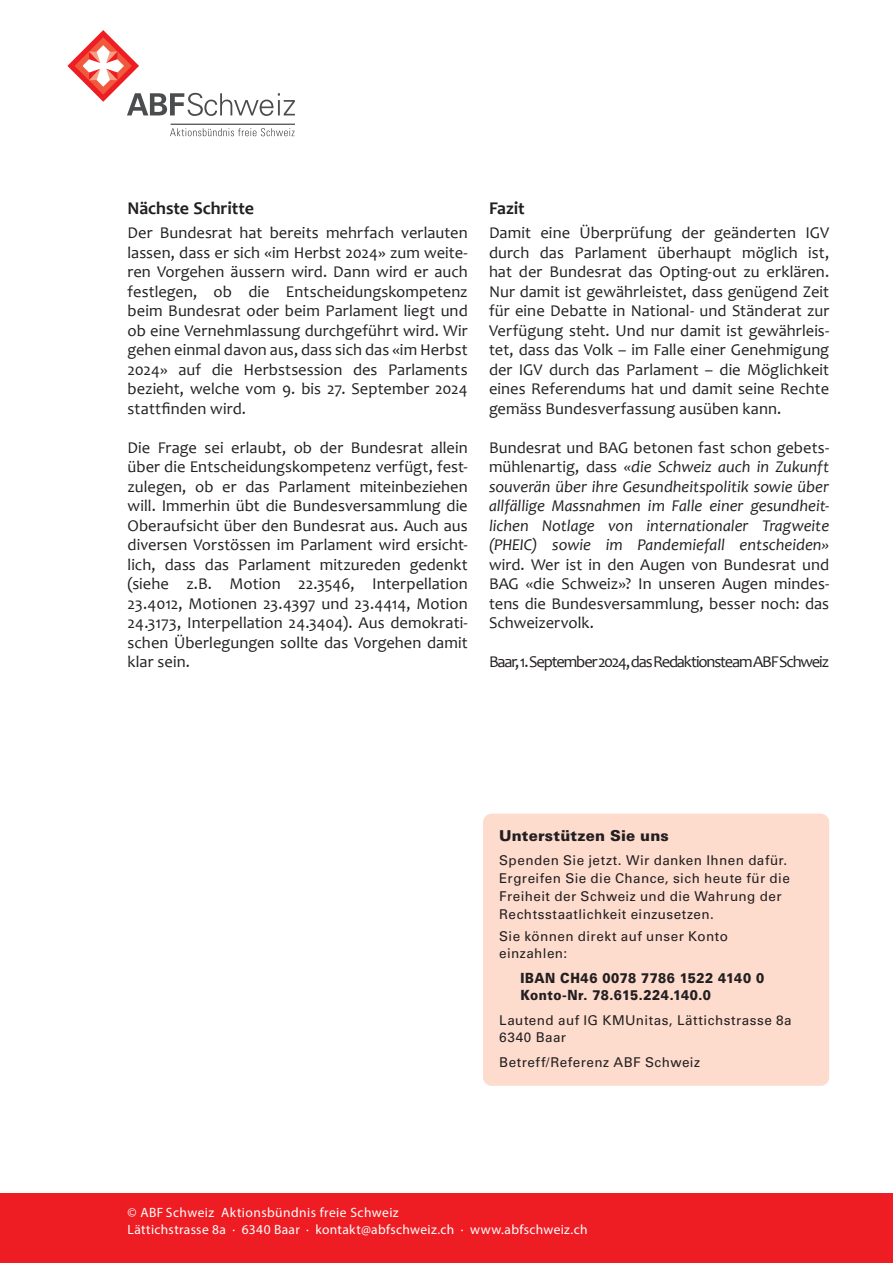
<style>
.page{position:relative;width:893px;height:1263px;background:#fff}
.page>*{position:absolute;margin:0;border:0;box-sizing:border-box;transform-origin:0 0}
.t1{font:700 18px "Candara";letter-spacing:-.005em;color:#231f20}
.t2{font:16.5px/19.5px "Candara";color:#231f20;text-align:justify}
.t3{font:italic 16.5px/19.5px "Candara";color:#231f20;text-align:justify}
.t4{font:16.5px "Candara";letter-spacing:-.065em;color:#231f20}
.t5{font:900 15px "Univers LT Std";letter-spacing:.01em;color:#231f20}
.t6{font:900 14.1px "Univers LT Std";letter-spacing:.035em;color:#231f20;scale:.87 1}
.t7{font:13.5px/18px "Univers LT Std";letter-spacing:.035em;color:#231f20}
.t8{font:13.5px "Myriad Pro";letter-spacing:.03em;color:#fff}
.s1{font-style:normal}
</style>
<div class="page">
<svg style="left:127px;top:93px;width:168px;height:23px"></svg>
<svg style="left:71px;top:34px;width:64px;height:64px"></svg>
<div style="left:68px;top:31px;width:70px;height:70px;border:5px solid #ee1d23;border-radius:50%"></div>
<svg style="left:79px;top:41px;width:49px;height:50px"></svg>
<div style="left:76px;top:38px;width:55px;height:55px;border:6px solid #f0593e;border-radius:50%"></div>
<svg style="left:106px;top:52px;width:12px;height:11px"></svg>
<svg style="left:89px;top:52px;width:11px;height:11px"></svg>
<svg style="left:106px;top:69px;width:12px;height:11px"></svg>
<svg style="left:89px;top:69px;width:11px;height:11px"></svg>
<svg style="left:170px;top:128px;width:125px;height:8px"></svg>
<hr style="left:171px;top:124px;width:123px;height:1px;background:#231f20">
<div style="left:0;top:1193px;width:893px;height:70px;background:#ee1d23"></div>
<div style="left:483px;top:814px;width:346px;height:272px;background:#fddcce;border-radius:9px"></div>
<p class="t1" style="left:128px;top:197px;width:128px">Nächste Schritte</p>
<p class="t2" style="left:128px;top:223px;width:342px">Der Bundesrat hat bereits mehrfach verlauten lassen, dass er sich «im Herbst 2024» zum weite&shy;ren Vorgehen äussern wird. Dann wird er auch festlegen, ob die Entscheidungskompetenz beim Bundesrat oder beim Parlament liegt und ob eine Vernehmlassung durchgeführt wird. Wir gehen einmal davon aus, dass sich das «im Herbst 2024» auf die Herbstsession des Parlaments bezieht, welche vom 9. bis 27. September 2024 stattfinden wird.</p>
<p class="t2" style="left:128px;top:438px;width:342px">Die Frage sei erlaubt, ob der Bundesrat allein über die Entscheidungskompetenz verfügt, fest&shy;zulegen, ob er das Parlament miteinbeziehen will. Immerhin übt die Bundesversammlung die Oberaufsicht über den Bundesrat aus. Auch aus diversen Vorstössen im Parlament wird ersicht&shy;lich, dass das Parlament mitzureden gedenkt (siehe z.B. Motion 22.3546, Interpellation 23.4012, Motionen 23.4397 und 23.4414, Motion 24.3173, Interpellation 24.3404). Aus demokrati&shy;schen Überlegungen sollte das Vorgehen damit klar sein.</p>
<p class="t1" style="left:489px;top:197px;width:37px">Fazit</p>
<p class="t2" style="left:489px;top:223px;width:342px">Damit eine Überprüfung der geänderten IGV durch das Parlament überhaupt möglich ist, hat der Bundesrat das Opting-out zu erklären.<br>Nur damit ist gewährleistet, dass genügend Zeit für eine Debatte in National- und Ständerat zur Verfügung steht. Und nur damit ist gewährleis&shy;tet, dass das Volk – im Falle einer Genehmigung der IGV durch das Parlament – die Möglichkeit eines Referendums hat und damit seine Rechte gemäss Bundesverfassung ausüben kann.</p>
<p class="t3" style="left:489px;top:438px;width:342px"><span class="s1">Bundesrat und BAG betonen fast schon gebets&shy;mühlenartig, dass</span> «die Schweiz auch in Zukunft souverän über ihre Gesundheitspolitik sowie über allfällige Massnahmen im Falle einer gesundheit&shy;lichen Notlage von internationaler Tragweite (PHEIC) sowie im Pandemiefall entscheiden» <span class="s1">wird. Wer ist in den Augen von Bundesrat und BAG «die Schweiz»? In unseren Augen mindes&shy;tens die Bundesversammlung, besser noch: das Schweizervolk.</span></p>
<p class="t4" style="left:489px;top:652px;width:342px">Baar, 1. September 2024, das Redaktionsteam ABF Schweiz</p>
<p class="t5" style="left:499px;top:826px;width:171px">Unterstützen Sie uns</p>
<p class="t7" style="left:499px;top:851px;width:292px">Spenden Sie jetzt. Wir danken Ihnen dafür.<br>Ergreifen Sie die Chance, sich heute für die Freiheit der Schweiz und die Wahrung der Rechtsstaatlichkeit einzusetzen.</p>
<p class="t7" style="left:499px;top:927px;width:230px">Sie können direkt auf unser Konto</p>
<p class="t7" style="left:499px;top:944px;width:69px">einzahlen:</p>
<p class="t6" style="left:520px;top:969px;width:282px">IBAN CH46 0078 7786 1522 4140 0</p>
<p class="t6" style="left:520px;top:986px;width:220px">Konto-Nr. 78.615.224.140.0</p>
<p class="t7" style="left:499px;top:1011px;width:294px">Lautend auf IG KMUnitas, Lättichstrasse 8a</p>
<p class="t7" style="left:499px;top:1028px;width:68px">6340 Baar</p>
<p class="t7" style="left:499px;top:1053px;width:202px">Betreff/Referenz ABF Schweiz</p>
<p class="t8" style="left:128px;top:1204px;width:273px">© ABF Schweiz Aktionsbündnis freie Schweiz</p>
<p class="t8" style="left:128px;top:1221px;width:461px">Lättichstrasse 8a · 6340 Baar · kontakt@abfschweiz.ch · www.abfschweiz.ch</p>
</div>
